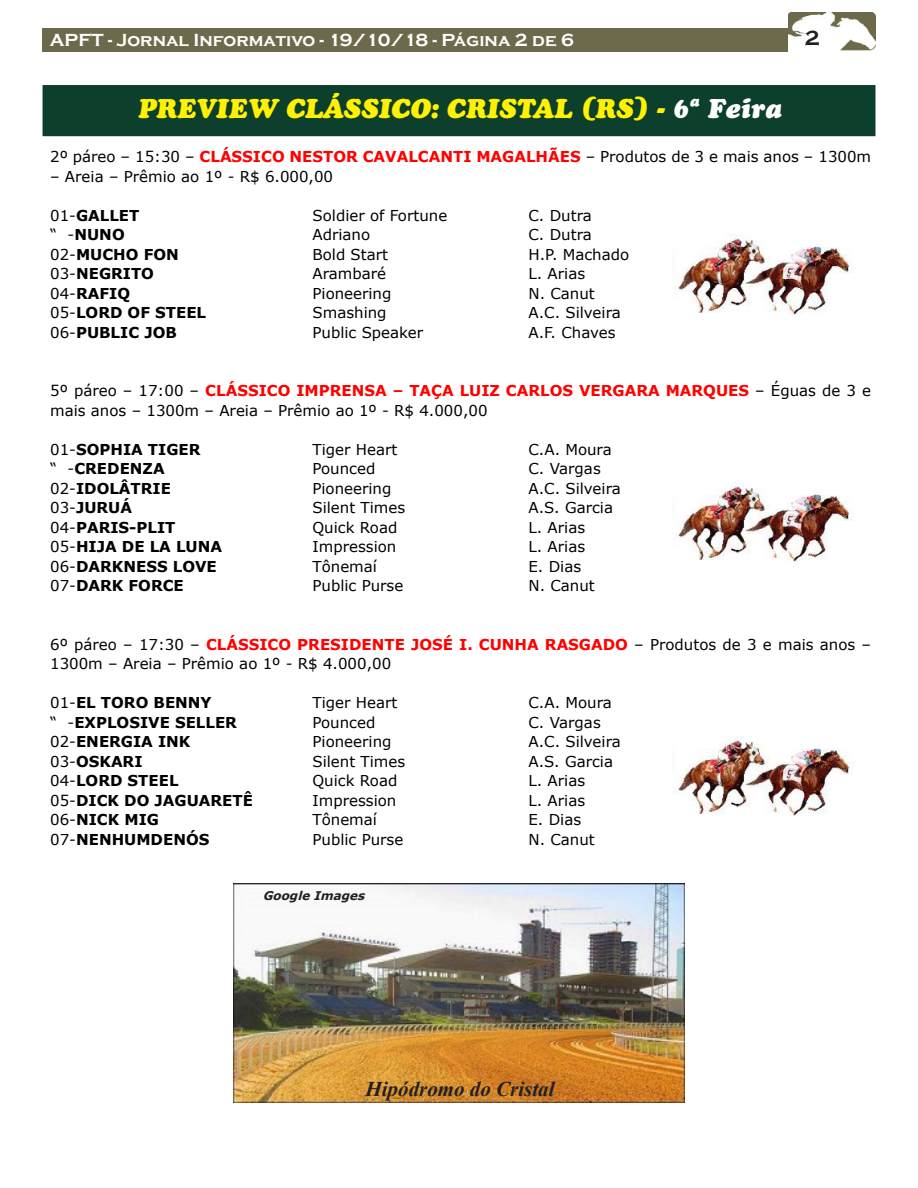
<style>
.page{position:relative;width:918px;height:1188px;background:#fff}
.page>*{position:absolute;margin:0;border:0;box-sizing:border-box;transform-origin:0 0}
.t1{font:italic 27px "Cooper Black Std";color:#fff101}
.t2{font:italic 700 21px "Times New Roman";color:#231f20}
.t3{font:700 21px "Copperplate Gothic";color:#231f20}
.t4{font:700 18px "Copperplate Gothic";color:#fff}
.t5{font:15px/19.5px "Verdana";color:#000}
.t6{font:700 15px "Verdana";color:#000}
.t7{font:italic 700 12px "Verdana";color:#231f20}
.s1{color:#fff}
.s2{font-weight:700;color:#f00}
.s3{font-weight:400}
</style>
<div class="page">
<div style="left:43px;top:28px;width:746px;height:23px;background:#6c6a4a"></div>
<img style="left:789px;top:12px;width:86px;height:39px">
<img style="left:675px;top:235px;width:178px;height:79px">
<div style="left:43px;top:85px;width:832px;height:51px;background:#0c3f2c"></div>
<img style="left:234px;top:883px;width:450px;height:220px">
<img style="left:675px;top:482px;width:178px;height:79px">
<img style="left:675px;top:736px;width:178px;height:79px">
<p class="t4" style="left:50px;top:30px;width:525px">APFT - Jornal Informativo - 19/10/18 - Página 2 de 6</p>
<h2 class="t3" style="left:805px;top:26px;width:16px">2</h2>
<h1 class="t1" style="left:138px;top:91px;width:645px">PREVIEW CLÁSSICO: CRISTAL (RS) - <span class="s1">6ª Feira</span></h1>
<p class="t5" style="left:50px;top:147px;width:823px">2º páreo – 15:30 – <span class="s2">CLÁSSICO NESTOR CAVALCANTI MAGALHÃES</span> – Produtos de 3 e mais anos – 1300m</p>
<p class="t5" style="left:50px;top:166px;width:285px">– Areia – Prêmio ao 1º - R$ 6.000,00</p>
<p class="t6" style="left:50px;top:205px;width:91px"><span class="s3">01-</span>GALLET</p>
<p class="t5" style="left:313px;top:205px;width:136px">Soldier of Fortune</p>
<p class="t5" style="left:529px;top:205px;width:65px">C. Dutra</p>
<p class="t6" style="left:50px;top:224px;width:76px"><span class="s3">“ -</span>NUNO</p>
<p class="t5" style="left:313px;top:225px;width:59px">Adriano</p>
<p class="t5" style="left:529px;top:225px;width:65px">C. Dutra</p>
<p class="t6" style="left:50px;top:244px;width:130px"><span class="s3">02-</span>MUCHO FON</p>
<p class="t5" style="left:313px;top:244px;width:77px">Bold Start</p>
<p class="t5" style="left:529px;top:244px;width:102px">H.P. Machado</p>
<p class="t6" style="left:50px;top:263px;width:105px"><span class="s3">03-</span>NEGRITO</p>
<p class="t5" style="left:313px;top:264px;width:75px">Arambaré</p>
<p class="t5" style="left:529px;top:264px;width:58px">L. Arias</p>
<p class="t6" style="left:50px;top:283px;width:81px"><span class="s3">04-</span>RAFIQ</p>
<p class="t5" style="left:313px;top:283px;width:80px">Pioneering</p>
<p class="t5" style="left:529px;top:283px;width:68px">N. Canut</p>
<p class="t6" style="left:50px;top:302px;width:158px"><span class="s3">05-</span>LORD OF STEEL</p>
<p class="t5" style="left:313px;top:303px;width:76px">Smashing</p>
<p class="t5" style="left:529px;top:303px;width:94px">A.C. Silveira</p>
<p class="t6" style="left:50px;top:322px;width:128px"><span class="s3">06-</span>PUBLIC JOB</p>
<p class="t5" style="left:313px;top:322px;width:112px">Public Speaker</p>
<p class="t5" style="left:529px;top:322px;width:89px">A.F. Chaves</p>
<p class="t5" style="left:50px;top:381px;width:823px">5º páreo – 17:00 – <span class="s2">CLÁSSICO IMPRENSA – TAÇA LUIZ CARLOS VERGARA MARQUES</span> – Éguas de 3 e mais anos – 1300m – Areia – Prêmio ao 1º - R$ 4.000,00</p>
<p class="t6" style="left:50px;top:439px;width:152px"><span class="s3">01-</span>SOPHIA TIGER</p>
<p class="t5" style="left:313px;top:439px;width:86px">Tiger Heart</p>
<p class="t5" style="left:529px;top:439px;width:85px">C.A. Moura</p>
<p class="t6" style="left:50px;top:458px;width:116px"><span class="s3">“ -</span>CREDENZA</p>
<p class="t5" style="left:313px;top:459px;width:64px">Pounced</p>
<p class="t5" style="left:529px;top:459px;width:74px">C. Vargas</p>
<p class="t6" style="left:50px;top:478px;width:122px"><span class="s3">02-</span>IDOLÂTRIE</p>
<p class="t5" style="left:313px;top:478px;width:80px">Pioneering</p>
<p class="t5" style="left:529px;top:478px;width:94px">A.C. Silveira</p>
<p class="t6" style="left:50px;top:497px;width:83px"><span class="s3">03-</span>JURUÁ</p>
<p class="t5" style="left:313px;top:498px;width:94px">Silent Times</p>
<p class="t5" style="left:529px;top:498px;width:86px">A.S. Garcia</p>
<p class="t6" style="left:50px;top:517px;width:127px"><span class="s3">04-</span>PARIS-PLIT</p>
<p class="t5" style="left:313px;top:517px;width:86px">Quick Road</p>
<p class="t5" style="left:529px;top:517px;width:58px">L. Arias</p>
<p class="t6" style="left:50px;top:536px;width:173px"><span class="s3">05-</span>HIJA DE LA LUNA</p>
<p class="t5" style="left:313px;top:537px;width:85px">Impression</p>
<p class="t5" style="left:529px;top:537px;width:58px">L. Arias</p>
<p class="t6" style="left:50px;top:556px;width:168px"><span class="s3">06-</span>DARKNESS LOVE</p>
<p class="t5" style="left:313px;top:556px;width:66px">Tônemaí</p>
<p class="t5" style="left:529px;top:556px;width:54px">E. Dias</p>
<p class="t6" style="left:50px;top:575px;width:135px"><span class="s3">07-</span>DARK FORCE</p>
<p class="t5" style="left:313px;top:576px;width:92px">Public Purse</p>
<p class="t5" style="left:529px;top:576px;width:68px">N. Canut</p>
<p class="t5" style="left:50px;top:634px;width:823px">6º páreo – 17:30 – <span class="s2">CLÁSSICO PRESIDENTE JOSÉ I. CUNHA RASGADO</span> – Produtos de 3 e mais anos –<br>1300m – Areia – Prêmio ao 1º - R$ 4.000,00</p>
<p class="t6" style="left:50px;top:692px;width:163px"><span class="s3">01-</span>EL TORO BENNY</p>
<p class="t5" style="left:313px;top:693px;width:86px">Tiger Heart</p>
<p class="t5" style="left:529px;top:693px;width:85px">C.A. Moura</p>
<p class="t6" style="left:50px;top:712px;width:188px"><span class="s3">“ -</span>EXPLOSIVE SELLER</p>
<p class="t5" style="left:313px;top:712px;width:64px">Pounced</p>
<p class="t5" style="left:529px;top:712px;width:74px">C. Vargas</p>
<p class="t6" style="left:50px;top:731px;width:142px"><span class="s3">02-</span>ENERGIA INK</p>
<p class="t5" style="left:313px;top:732px;width:80px">Pioneering</p>
<p class="t5" style="left:529px;top:732px;width:94px">A.C. Silveira</p>
<p class="t6" style="left:50px;top:751px;width:94px"><span class="s3">03-</span>OSKARI</p>
<p class="t5" style="left:313px;top:751px;width:94px">Silent Times</p>
<p class="t5" style="left:529px;top:751px;width:86px">A.S. Garcia</p>
<p class="t6" style="left:50px;top:770px;width:130px"><span class="s3">04-</span>LORD STEEL</p>
<p class="t5" style="left:313px;top:771px;width:86px">Quick Road</p>
<p class="t5" style="left:529px;top:771px;width:58px">L. Arias</p>
<p class="t6" style="left:50px;top:790px;width:204px"><span class="s3">05-</span>DICK DO JAGUARETÊ</p>
<p class="t5" style="left:313px;top:790px;width:85px">Impression</p>
<p class="t5" style="left:529px;top:790px;width:58px">L. Arias</p>
<p class="t6" style="left:50px;top:809px;width:110px"><span class="s3">06-</span>NICK MIG</p>
<p class="t5" style="left:313px;top:810px;width:66px">Tônemaí</p>
<p class="t5" style="left:529px;top:810px;width:54px">E. Dias</p>
<p class="t6" style="left:50px;top:829px;width:161px"><span class="s3">07-</span>NENHUMDENÓS</p>
<p class="t5" style="left:313px;top:829px;width:92px">Public Purse</p>
<p class="t5" style="left:529px;top:829px;width:68px">N. Canut</p>
<p class="t7" style="left:263px;top:887px;width:107px">GoogleImages</p>
<h2 class="t2" style="left:365px;top:1074px;width:191px">Hipódromo do Cristal</h2>
</div>
